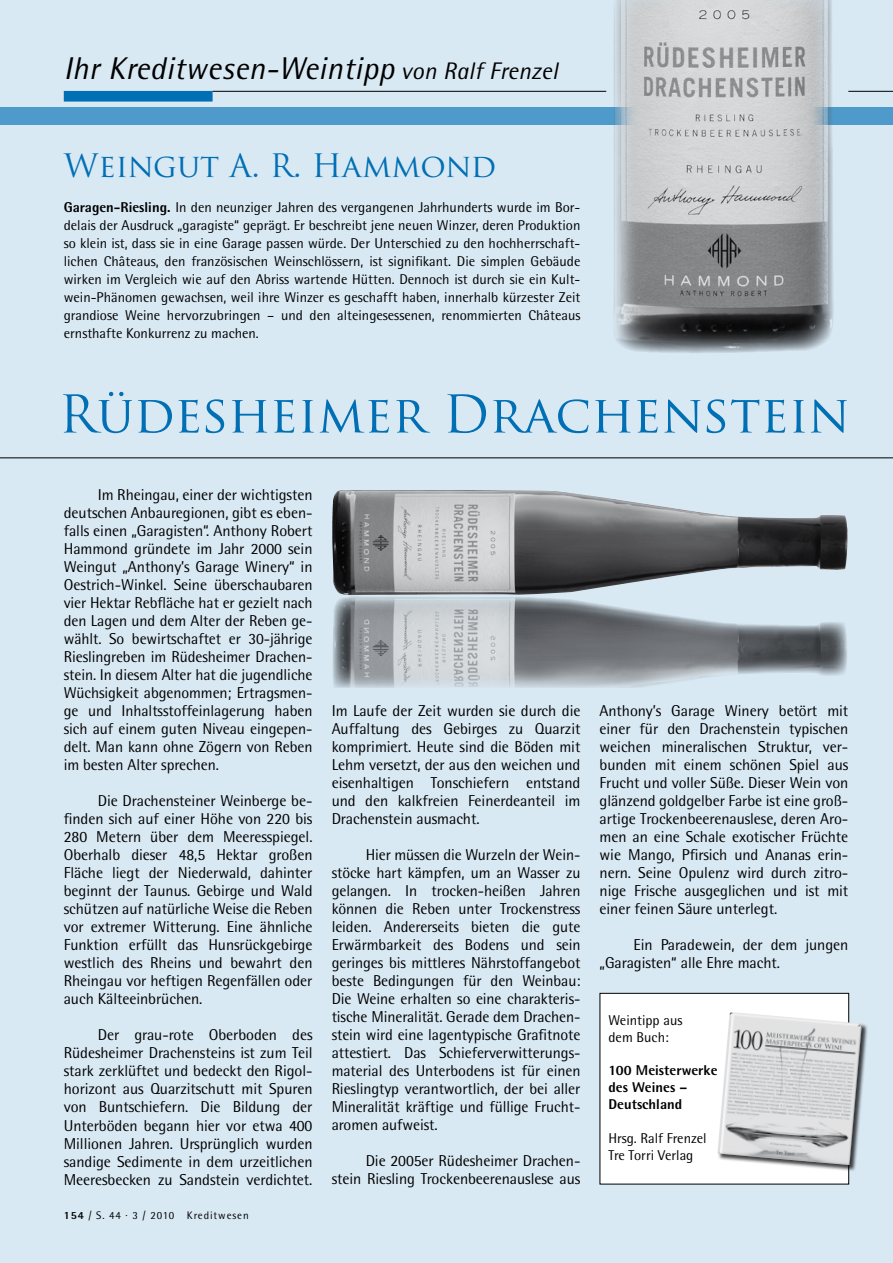
<style>
.page{position:relative;width:893px;height:1263px;background:#d9e9f4}
.page>*{position:absolute;margin:0;border:0;box-sizing:border-box;transform-origin:0 0}
.t1{font:50.7px "Trajan Pro";color:#006fb4}
.t2{font:italic 31.5px "Rotis Semi Sans";letter-spacing:.01em;color:#000}
.t3{font:31.5px "Trajan Pro";color:#006fb4}
.t4{font:15.75px/18px "Rotis Semi Sans";letter-spacing:-.005em;color:#000;text-align:justify}
.t5{font:14.25px/18px "Rotis Semi Sans";color:#000}
.t6{font:800 14.25px/16.8px "Rotis Semi Sans";color:#000}
.t7{font:10.95px "Rotis Semi Sans";letter-spacing:.08em;color:#000}
.s1{font-size:24px}
.s2{font-weight:800}
</style>
<div class="page">
<div style="left:0;top:107px;width:893px;height:17px;background:#4d9acb"></div>
<div style="left:65px;top:92px;width:147px;height:9px;background:#006fb4"></div>
<div style="left:64px;top:91px;width:149px;height:11px;border:2px solid #006fb4"></div>
<hr style="left:213px;top:91px;width:393px;height:1px;background:#000">
<hr style="left:848px;top:91px;width:45px;height:1px;background:#000">
<hr style="left:0;top:457px;width:893px;height:1px;background:#000">
<div style="left:600px;top:993px;width:249px;height:191px;background:#fff"></div>
<div style="left:600px;top:993px;width:249px;height:191px;border:1px solid #000"></div>
<div style="left:717px;top:1012px;width:151px;height:160px;background:#000;opacity:.75"></div>
<img style="left:717px;top:1012px;width:144px;height:153px">
<img style="left:332px;top:490px;width:516px;height:198px">
<img style="left:612px;top:0;width:222px;height:353px">
<h2 class="t2" style="left:64px;top:50px;width:495px">Ihr Kreditwesen-Weintipp <span class="s1">von Ralf Frenzel</span></h2>
<h2 class="t3" style="left:64px;top:145px;width:434px">Weingut A. R. Hammond</h2>
<p class="t5" style="left:64px;top:198px;width:518px;text-align:justify"><span class="s2">Garagen-Riesling.</span> In den neunziger Jahren des vergangenen Jahrhunderts wurde im Bor&shy;delais der Ausdruck „garagiste“ geprägt. Er beschreibt jene neuen Winzer, deren Produktion so klein ist, dass sie in eine Garage passen würde. Der Unterschied zu den hochherrschaft&shy;lichen Châteaus, den französischen Weinschlössern, ist signifikant. Die simplen Gebäude wirken im Vergleich wie auf den Abriss wartende Hütten. Dennoch ist durch sie ein Kult&shy;wein-Phänomen gewachsen, weil ihre Winzer es geschafft haben, innerhalb kürzester Zeit grandiose Weine hervorzubringen – und den alteingesessenen, renommierten Châteaus ernsthafte Konkurrenz zu machen.</p>
<h1 class="t1" style="left:58px;top:382px;width:793px">Rüdesheimer Drachenstein</h1>
<p class="t4" style="left:64px;top:486px;width:250px;text-indent:34px">Im Rheingau, einer der wichtigsten deutschen Anbauregionen, gibt es eben&shy;falls einen „Garagisten“. Anthony Robert Hammond gründete im Jahr 2000 sein Weingut „Anthony’s Garage Winery“ in Oestrich-Winkel. Seine überschaubaren vier Hektar Rebfläche hat er gezielt nach den Lagen und dem Alter der Reben ge&shy;wählt. So bewirtschaftet er 30-jährige Rieslingreben im Rüdesheimer Drachen&shy;stein. In diesem Alter hat die jugendliche Wüchsigkeit abgenommen; Ertragsmen&shy;ge und Inhaltsstoffeinlagerung haben sich auf einem guten Niveau eingepen&shy;delt. Man kann ohne Zögern von Reben im besten Alter sprechen.</p>
<p class="t4" style="left:64px;top:792px;width:250px;text-indent:34px">Die Drachensteiner Weinberge be&shy;finden sich auf einer Höhe von 220 bis 280 Metern über dem Meeresspiegel.<br>Oberhalb dieser 48,5 Hektar großen Fläche liegt der Niederwald, dahinter beginnt der Taunus. Gebirge und Wald schützen auf natürliche Weise die Reben vor extremer Witterung. Eine ähnliche Funktion erfüllt das Hunsrückgebirge westlich des Rheins und bewahrt den Rheingau vor heftigen Regenfällen oder auch Kälteeinbrüchen.</p>
<p class="t4" style="left:64px;top:1026px;width:250px;text-indent:34px">Der grau-rote Oberboden des Rüdesheimer Drachensteins ist zum Teil stark zerklüftet und bedeckt den Rigol&shy;horizont aus Quarzitschutt mit Spuren von Buntschiefern. Die Bildung der Unterböden begann hier vor etwa 400<br>Millionen Jahren. Ursprünglich wurden sandige Sedimente in dem urzeitlichen Meeresbecken zu Sandstein verdichtet.</p>
<p class="t7" style="left:64px;top:1209px;width:186px"><span class="s2">154</span> / S. 44 · 3 / 2010 Kreditwesen</p>
<p class="t4" style="left:332px;top:702px;width:250px">Im Laufe der Zeit wurden sie durch die Auffaltung des Gebirges zu Quarzit komprimiert. Heute sind die Böden mit Lehm versetzt, der aus den weichen und eisenhaltigen Tonschiefern entstand und den kalkfreien Feinerdeanteil im Drachenstein ausmacht.</p>
<p class="t4" style="left:332px;top:846px;width:250px;text-indent:34px">Hier müssen die Wurzeln der Wein&shy;stöcke hart kämpfen, um an Wasser zu gelangen. In trocken-heißen Jahren können die Reben unter Trockenstress leiden. Andererseits bieten die gute Erwärmbarkeit des Bodens und sein geringes bis mittleres Nährstoffangebot beste Bedingungen für den Weinbau:<br>Die Weine erhalten so eine charakteris&shy;tische Mineralität. Gerade dem Drachen&shy;stein wird eine lagentypische Grafitnote attestiert. Das Schieferverwitterungs&shy;material des Unterbodens ist für einen Rieslingtyp verantwortlich, der bei aller Mineralität kräftige und füllige Frucht&shy;aromen aufweist.</p>
<p class="t4" style="left:332px;top:1152px;width:250px;text-align:right">Die 2005er Rüdesheimer Drachen-<br>stein Riesling Trockenbeerenauslese aus</p>
<p class="t4" style="left:600px;top:702px;width:250px">Anthony’s Garage Winery betört mit einer für den Drachenstein typischen weichen mineralischen Struktur, ver&shy;bunden mit einem schönen Spiel aus Frucht und voller Süße. Dieser Wein von glänzend goldgelber Farbe ist eine groß&shy;artige Trockenbeerenauslese, deren Aro&shy;men an eine Schale exotischer Früchte wie Mango, Pfirsich und Ananas erin&shy;nern. Seine Opulenz wird durch zitro&shy;nige Frische ausgeglichen und ist mit einer feinen Säure unterlegt.</p>
<p class="t4" style="left:600px;top:936px;width:250px;text-indent:34px">Ein Paradewein, der dem jungen „Garagisten“ alle Ehre macht.</p>
<p class="t5" style="left:608px;top:1011px;width:76px;line-height:16.8px">Weintipp aus dem Buch:</p>
<p class="t6" style="left:608px;top:1062px;width:111px">100 Meisterwerke des Weines –<br>Deutschland</p>
<p class="t5" style="left:608px;top:1129px;width:100px;line-height:16.8px">Hrsg. Ralf Frenzel<br>Tre Torri Verlag</p>
</div>
